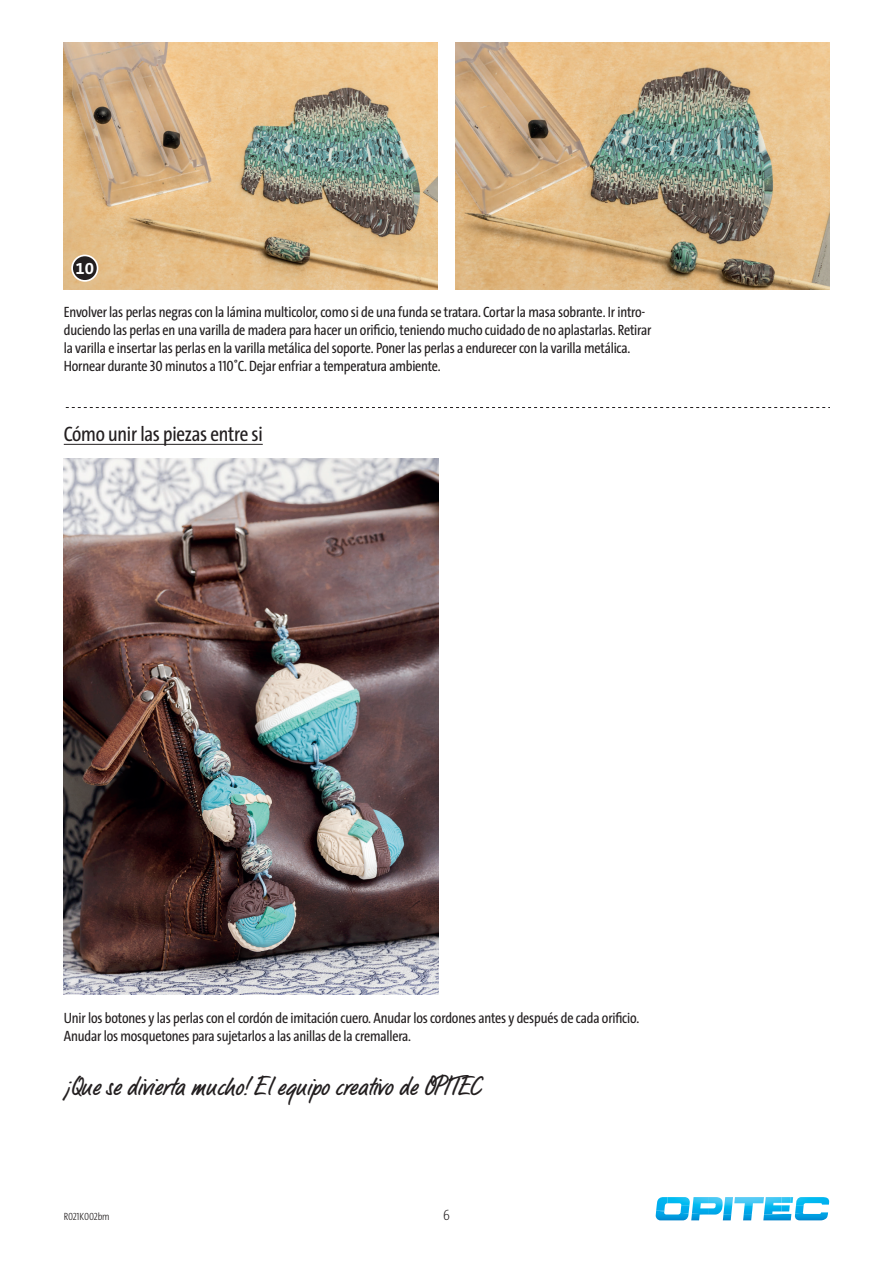
<style>
.page{position:relative;width:893px;height:1263px;background:#fff}
.page>*{position:absolute;margin:0;border:0;box-sizing:border-box;transform-origin:0 0}
.Fusszeile-Viel-Spass{font:27px "LP Bambus";color:#231f20}
.Anleitugns-Text_Desc{font:21px "The Sans Cd LF5 Plain";letter-spacing:-.01em;color:#231f20}
.t1{font:700 16.8px "The Sans B W7";color:#fff}
.Anleitugns-Text_Desc-2{font:15px/18px "The Sans Cd LF5 Plain";letter-spacing:-.01em;color:#231f20}
.t2{font:200 15px "The Sans Cd LF2";color:#231f20}
.Anleitugns-Text_Desc-3{font:300 10.5px "The Sans Cd LF3";letter-spacing:-.01em;color:#231f20}
</style>
<div class="page">
<svg style="left:655px;top:1197px;width:175px;height:24px"></svg>
<img style="left:64px;top:458px;width:374px;height:536px">
<img style="left:64px;top:43px;width:374px;height:246px">
<img style="left:455px;top:43px;width:374px;height:246px">
<div style="left:72px;top:255px;width:26px;height:26px;background:#231f20;border-radius:50%"></div>
<div style="left:71px;top:255px;width:27px;height:27px;border:2px solid #fff;border-radius:50%"></div>
<svg style="left:66px;top:407px;width:763px;height:1px"></svg>
<hr style="left:64px;top:444px;width:199px;height:1px;background:#231f20">
<p class="t1" style="left:76px;top:257px;width:20px">10</p>
<p class="Anleitugns-Text_Desc-2" style="left:64px;top:303px;width:589px">Envolver las perlas negras con la lámina multicolor, como si de una funda se tratara. Cortar la masa sobrante. Ir intro&shy;duciendo las perlas en una varilla de madera para hacer un orificio, teniendo mucho cuidado de no aplastarlas. Retirar la varilla e insertar las perlas en la varilla metálica del soporte. Poner las perlas a endurecer con la varilla metálica.<br>Hornear durante 30 minutos a 110˚C. Dejar enfriar a temperatura ambiente.</p>
<p class="Anleitugns-Text_Desc" style="left:64px;top:421px;width:200px">Cómo unir las piezas entre si</p>
<p class="Anleitugns-Text_Desc-2" style="left:64px;top:1008px;width:577px">Unir los botones y las perlas con el cordón de imitación cuero. Anudar los cordones antes y después de cada orificio.<br>Anudar los mosquetones para sujetarlos a las anillas de la cremallera.</p>
<p class="Fusszeile-Viel-Spass" style="left:64px;top:1070px;width:418px">¡Que se divierta mucho! El equipo creativo de OPITEC</p>
<p class="Anleitugns-Text_Desc-3" style="left:64px;top:1210px;width:47px">R021K002bm</p>
<p class="t2" style="left:443px;top:1206px;width:8px">6</p>
</div>
